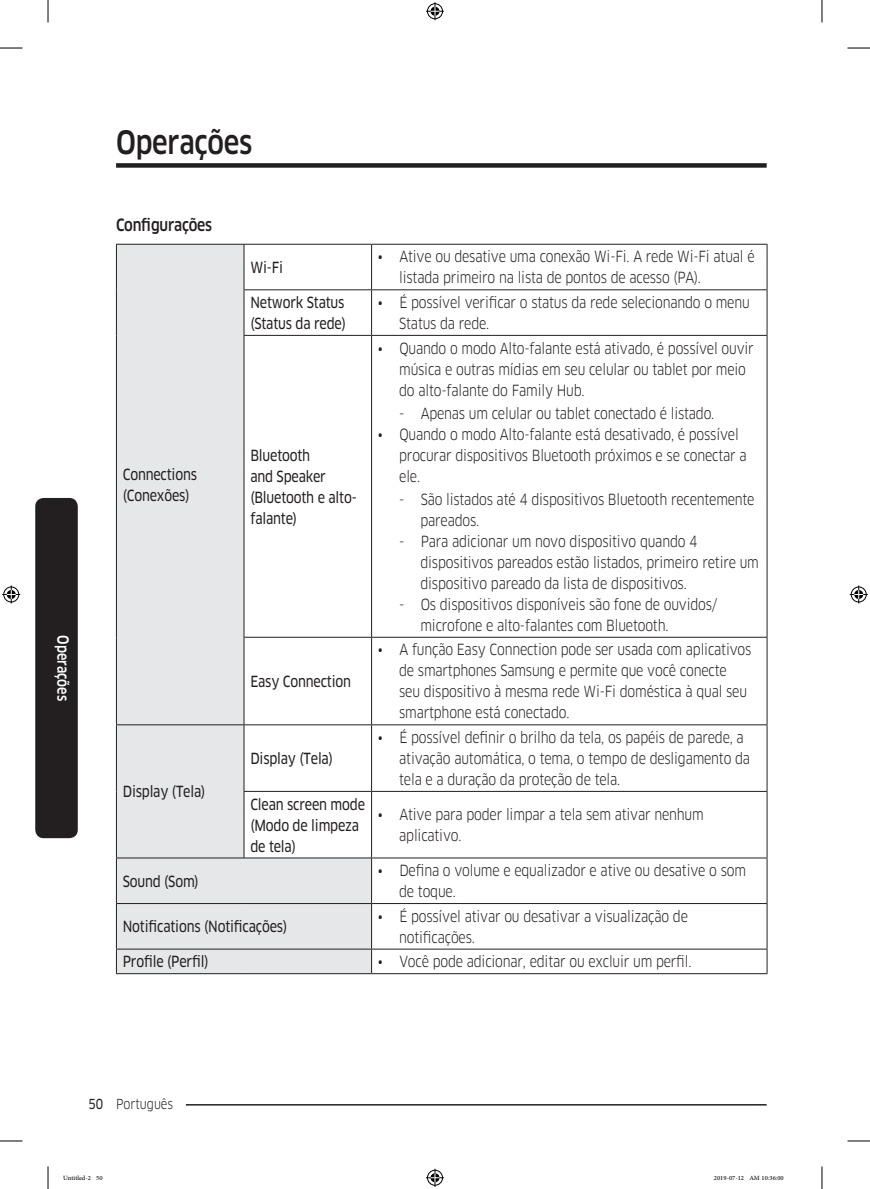
<style>
.page{position:relative;width:870px;height:1189px;background:#fff}
.page>*{position:absolute;margin:0;border:0;box-sizing:border-box;transform-origin:0 0}
.t1{font:500 31.5px "Samsung Clan Pro";letter-spacing:-.01em;color:#231f20;scale:.85 1}
.t2{font:500 16.5px "Samsung Clan Pro";letter-spacing:-.015em;color:#231f20;scale:.85 1}
.t3{font:15px/21px "Samsung Clan Pro";letter-spacing:-.015em;color:#231f20;scale:.85 1}
.t4{font:15px/21px "Samsung Clan Pro News";letter-spacing:-.015em;color:#231f20;scale:.85 1}
.t5{font:500 15px "Samsung Clan Pro";color:#fff;scale:.85 1}
.t6{font:13.5px "Samsung Clan Pro";color:#231f20;scale:.85 1}
.t7{font:9px "Adobe Arabic";color:#000}
.s1{font-family:"Samsung Clan Pro News"}
</style>
<div class="page">
<div style="left:116px;top:163px;width:651px;height:5px;background:#231f20"></div>
<hr style="left:116px;top:1104px;width:651px;height:1px;background:#231f20">
<div style="left:103px;top:1096px;width:83px;height:15px;background:#fff"></div>
<div style="left:35px;top:498px;width:43px;height:340px;background:#231f20;border-radius:9px"></div>
<svg style="left:117px;top:245px;width:254px;height:728px;fill:#e6e7e9"></svg>
<hr style="left:116px;top:244px;width:128px;height:1px;background:#231f20">
<hr style="left:116px;top:245px;width:1px;height:45px;background:#231f20">
<hr style="left:244px;top:244px;width:128px;height:1px;background:#231f20">
<hr style="left:244px;top:245px;width:1px;height:44px;background:#231f20">
<hr style="left:372px;top:244px;width:395px;height:1px;background:#231f20">
<hr style="left:371px;top:245px;width:1px;height:44px;background:#231f20">
<hr style="left:767px;top:245px;width:1px;height:44px;background:#231f20">
<hr style="left:116px;top:290px;width:1px;height:45px;background:#231f20">
<hr style="left:244px;top:289px;width:128px;height:1px;background:#231f20">
<hr style="left:244px;top:290px;width:1px;height:45px;background:#231f20">
<hr style="left:372px;top:289px;width:395px;height:1px;background:#231f20">
<hr style="left:371px;top:290px;width:1px;height:45px;background:#231f20">
<hr style="left:767px;top:290px;width:1px;height:45px;background:#231f20">
<hr style="left:116px;top:335px;width:1px;height:302px;background:#231f20">
<hr style="left:244px;top:335px;width:128px;height:1px;background:#231f20">
<hr style="left:244px;top:336px;width:1px;height:301px;background:#231f20">
<hr style="left:372px;top:335px;width:395px;height:1px;background:#231f20">
<hr style="left:371px;top:336px;width:1px;height:301px;background:#231f20">
<hr style="left:767px;top:336px;width:1px;height:301px;background:#231f20">
<hr style="left:116px;top:637px;width:1px;height:87px;background:#231f20">
<hr style="left:244px;top:637px;width:128px;height:1px;background:#231f20">
<hr style="left:244px;top:638px;width:1px;height:86px;background:#231f20">
<hr style="left:372px;top:637px;width:395px;height:1px;background:#231f20">
<hr style="left:371px;top:638px;width:1px;height:86px;background:#231f20">
<hr style="left:767px;top:638px;width:1px;height:86px;background:#231f20">
<hr style="left:116px;top:724px;width:128px;height:1px;background:#231f20">
<hr style="left:116px;top:725px;width:1px;height:66px;background:#231f20">
<hr style="left:244px;top:724px;width:128px;height:1px;background:#231f20">
<hr style="left:244px;top:725px;width:1px;height:66px;background:#231f20">
<hr style="left:372px;top:724px;width:395px;height:1px;background:#231f20">
<hr style="left:371px;top:725px;width:1px;height:66px;background:#231f20">
<hr style="left:767px;top:725px;width:1px;height:66px;background:#231f20">
<hr style="left:116px;top:791px;width:1px;height:66px;background:#231f20">
<hr style="left:244px;top:791px;width:128px;height:1px;background:#231f20">
<hr style="left:244px;top:792px;width:1px;height:65px;background:#231f20">
<hr style="left:372px;top:791px;width:395px;height:1px;background:#231f20">
<hr style="left:371px;top:792px;width:1px;height:65px;background:#231f20">
<hr style="left:767px;top:792px;width:1px;height:65px;background:#231f20">
<hr style="left:116px;top:857px;width:128px;height:1px;background:#231f20">
<hr style="left:116px;top:858px;width:1px;height:45px;background:#231f20">
<hr style="left:244px;top:857px;width:128px;height:1px;background:#231f20">
<hr style="left:372px;top:857px;width:395px;height:1px;background:#231f20">
<hr style="left:371px;top:858px;width:1px;height:45px;background:#231f20">
<hr style="left:767px;top:858px;width:1px;height:45px;background:#231f20">
<hr style="left:116px;top:903px;width:128px;height:1px;background:#231f20">
<hr style="left:116px;top:904px;width:1px;height:45px;background:#231f20">
<hr style="left:244px;top:903px;width:128px;height:1px;background:#231f20">
<hr style="left:372px;top:903px;width:395px;height:1px;background:#231f20">
<hr style="left:371px;top:904px;width:1px;height:45px;background:#231f20">
<hr style="left:767px;top:904px;width:1px;height:45px;background:#231f20">
<hr style="left:116px;top:949px;width:128px;height:1px;background:#231f20">
<svg style="left:116px;top:949px;width:1px;height:24px"></svg>
<hr style="left:244px;top:949px;width:128px;height:1px;background:#231f20">
<hr style="left:372px;top:949px;width:395px;height:1px;background:#231f20">
<svg style="left:371px;top:949px;width:1px;height:24px"></svg>
<svg style="left:767px;top:949px;width:1px;height:24px"></svg>
<hr style="left:116px;top:973px;width:128px;height:1px;background:#231f20">
<hr style="left:244px;top:973px;width:128px;height:1px;background:#231f20">
<hr style="left:372px;top:973px;width:395px;height:1px;background:#231f20">
<svg style="left:0;top:48px;width:22px;height:1px"></svg>
<svg style="left:847px;top:48px;width:23px;height:1px"></svg>
<svg style="left:0;top:1141px;width:22px;height:1px"></svg>
<svg style="left:847px;top:1141px;width:23px;height:1px"></svg>
<svg style="left:48px;top:0;width:1px;height:22px"></svg>
<svg style="left:48px;top:1166px;width:1px;height:23px"></svg>
<svg style="left:822px;top:0;width:1px;height:22px"></svg>
<svg style="left:822px;top:1166px;width:1px;height:23px"></svg>
<svg style="left:426px;top:2px;width:18px;height:18px"></svg>
<svg style="left:426px;top:1169px;width:18px;height:18px"></svg>
<svg style="left:2px;top:585px;width:18px;height:18px"></svg>
<svg style="left:850px;top:585px;width:18px;height:18px"></svg>
<h1 class="t1" style="left:116px;top:124px;width:162px">Operações</h1>
<p class="t5" style="left:72px;top:635px;width:79px;rotate:90deg">Operações</p>
<p class="t2" style="left:116px;top:215px;width:115px">Configurações</p>
<p class="t4" style="left:123px;top:464px;width:89px">Connections (Conexões)</p>
<p class="t4" style="left:123px;top:781px;width:99px">Display (Tela)</p>
<p class="t4" style="left:250px;top:257px;width:40px">Wi-Fi</p>
<p class="t3" style="left:399px;top:246px;width:420px;text-indent:-21px">• Ative ou desative uma conexão Wi-Fi. A rede Wi-Fi atual é listada primeiro na lista de pontos de acesso (PA).</p>
<p class="t4" style="left:250px;top:292px;width:114px">Network Status (Status da rede)</p>
<p class="t3" style="left:399px;top:292px;width:414px;text-indent:-21px">• É possível verificar o status da rede selecionando o menu<br>Status da rede.</p>
<p class="t4" style="left:250px;top:445px;width:127px">Bluetooth<br>and Speaker (Bluetooth e alto&shy;falante)</p>
<p class="t4" style="left:250px;top:671px;width:120px">Easy Connection</p>
<p class="t4" style="left:250px;top:748px;width:99px">Display (Tela)</p>
<p class="t3" style="left:399px;top:337px;width:419px;text-indent:-21px">• Quando o modo Alto-falante está ativado, é possível ouvir música e outras mídias em seu celular ou tablet por meio do alto-falante do Family Hub.</p>
<p class="t3" style="left:399px;top:403px;width:372px">- Apenas um celular ou tablet conectado é listado.</p>
<p class="t3" style="left:399px;top:424px;width:410px;text-indent:-21px">• Quando o modo Alto-falante está desativado, é possível procurar dispositivos Bluetooth próximos e se conectar a ele.</p>
<p class="t3" style="left:420px;top:489px;width:395px;text-indent:-21px">- São listados até 4 dispositivos Bluetooth recentemente pareados.</p>
<p class="t3" style="left:420px;top:531px;width:400px;text-indent:-21px">- Para adicionar um novo dispositivo quando 4 dispositivos pareados estão listados, primeiro retire um dispositivo pareado da lista de dispositivos.</p>
<p class="t3" style="left:420px;top:594px;width:351px;text-indent:-21px">- Os dispositivos disponíveis são fone de ouvidos/ microfone e alto-falantes com Bluetooth.</p>
<p class="t3" style="left:399px;top:639px;width:416px;text-indent:-21px">• A função Easy Connection pode ser usada com aplicativos de smartphones Samsung e permite que você conecte<br>seu dispositivo à mesma rede Wi-Fi doméstica à qual seu smartphone está conectado.</p>
<p class="t3" style="left:399px;top:727px;width:414px;text-indent:-21px">• É possível definir o brilho da tela, os papéis de parede, a ativação automática, o tema, o tempo de desligamento da tela e a duração da proteção de tela.</p>
<p class="t4" style="left:250px;top:794px;width:136px">Clean screen mode (Modo de limpeza de tela)</p>
<p class="t3" style="left:399px;top:804px;width:360px;text-indent:-21px">• Ative para poder limpar a tela sem ativar nenhum aplicativo.</p>
<p class="t4" style="left:123px;top:871px;width:91px">Sound (Som)</p>
<p class="t3" style="left:399px;top:860px;width:409px;text-indent:-21px">• Defina o volume e equalizador e ative ou desative o som de toque.</p>
<p class="t4" style="left:123px;top:916px;width:195px">Notifications (Notificações)</p>
<p class="t3" style="left:399px;top:906px;width:341px;text-indent:-21px">• É possível ativar ou desativar a visualização de notificações.</p>
<p class="t4" style="left:123px;top:951px;width:102px">Profile (Perfil)</p>
<p class="t3" style="left:378px;top:951px;width:370px">• Você pode adicionar, editar ou excluir um perfil.</p>
<p class="t6" style="left:88px;top:1096px;width:101px"><span class="s1">50</span> Português</p>
<p class="t7" style="left:63px;top:1171px;width:41px">Untitled-2 50</p>
<p class="t7" style="left:714px;top:1171px;width:71px">2019-07-12 AM 10:36:00</p>
</div>
